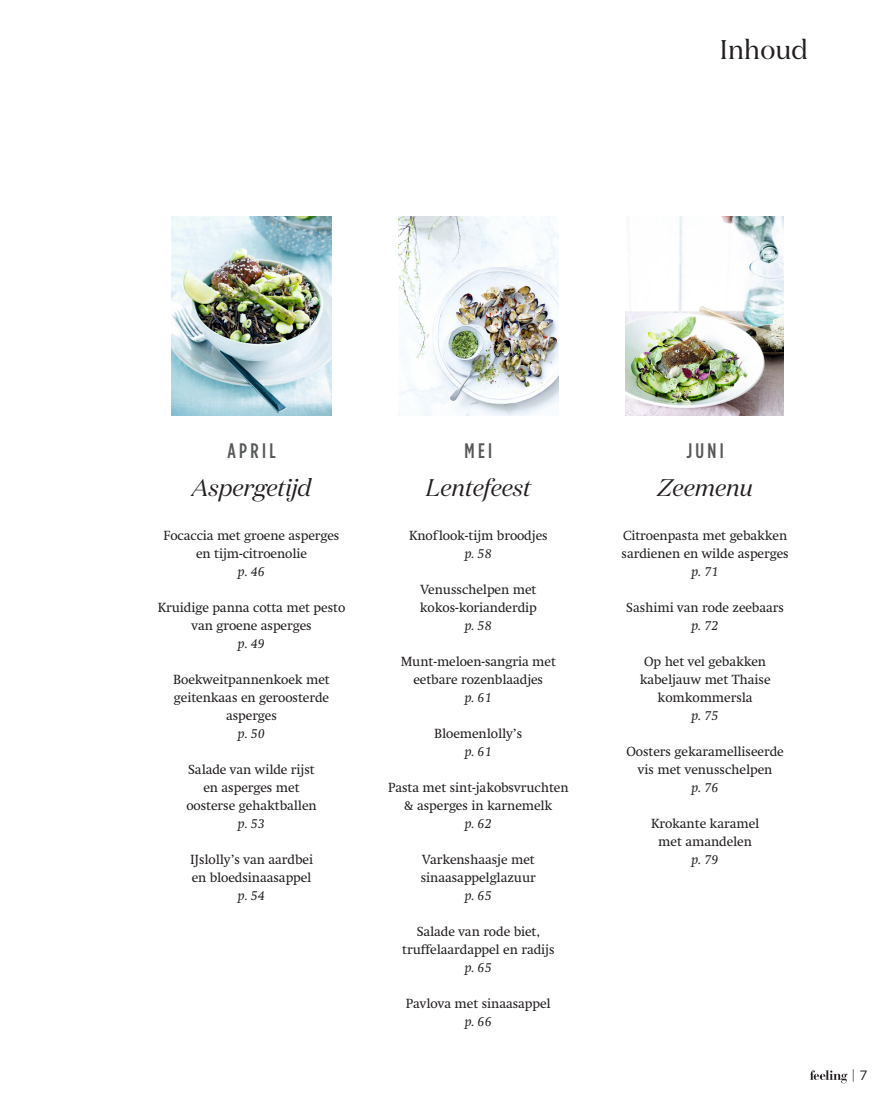
<style>
.page{position:relative;width:893px;height:1106px;background:#fff}
.page>*{position:absolute;margin:0;border:0;box-sizing:border-box;transform-origin:0 0}
.RecipeHeader{font:27px "Domaine Display";letter-spacing:.01em;color:#231f20}
.Intro_Domaine_cursie{font:italic 24px "Domaine Display";color:#231f20}
.Text{font:500 21px "Gotham Condensed";letter-spacing:.16em;color:#57585a}
.Text-2{font:13.5px/18px "Swift LT Pro";letter-spacing:-.01em;color:#231f20;text-align:center}
.Text-3{font:italic 13.5px "Swift LT Pro";letter-spacing:-.01em;color:#231f20}
.t1{font:300 13.5px "Gotham";color:#231f20}
.s1{font-weight:400}
</style>
<div class="page">
<svg style="left:810px;top:1070px;width:37px;height:13px"></svg>
<img style="left:172px;top:216px;width:159px;height:200px">
<img style="left:398px;top:216px;width:160px;height:200px">
<img style="left:625px;top:216px;width:158px;height:200px">
<p class="RecipeHeader" style="left:720px;top:33px;width:90px">Inhoud</p>
<p class="Text" style="left:227px;top:438px;width:50px">APRIL</p>
<p class="Intro_Domaine_cursie" style="left:192px;top:472px;width:121px">Aspergetijd</p>
<p class="Text-2" style="left:164px;top:526px;width:177px">Focaccia met groene asperges</p>
<p class="Text-2" style="left:196px;top:544px;width:112px">en tijm-citroenolie</p>
<p class="Text-3" style="left:238px;top:563px;width:29px">p. 46</p>
<p class="Text-2" style="left:158px;top:598px;width:189px">Kruidige panna cotta met pesto van groene asperges</p>
<p class="Text-3" style="left:238px;top:635px;width:29px">p. 49</p>
<p class="Text-2" style="left:173px;top:670px;width:158px">Boekweitpannenkoek met</p>
<p class="Text-2" style="left:174px;top:688px;width:157px">geitenkaas en geroosterde</p>
<p class="Text-2" style="left:226px;top:706px;width:52px">asperges</p>
<p class="Text-3" style="left:238px;top:725px;width:29px">p. 50</p>
<p class="Text-2" style="left:188px;top:760px;width:128px">Salade van wilde rijst</p>
<p class="Text-2" style="left:203px;top:778px;width:98px">en asperges met</p>
<p class="Text-2" style="left:186px;top:796px;width:132px">oosterse gehaktballen</p>
<p class="Text-3" style="left:238px;top:815px;width:29px">p. 53</p>
<p class="Text-2" style="left:190px;top:850px;width:125px">IJslolly’s van aardbei</p>
<p class="Text-2" style="left:192px;top:868px;width:121px">en bloedsinaasappel</p>
<p class="Text-3" style="left:238px;top:887px;width:29px">p. 54</p>
<p class="Text" style="left:464px;top:438px;width:29px">MEI</p>
<p class="Intro_Domaine_cursie" style="left:426px;top:472px;width:107px">Lentefeest</p>
<p class="Text-2" style="left:409px;top:526px;width:140px">Knoflook-tijm broodjes</p>
<p class="Text-3" style="left:465px;top:545px;width:29px">p. 58</p>
<p class="Text-2" style="left:420px;top:580px;width:118px">Venusschelpen met</p>
<p class="Text-2" style="left:420px;top:598px;width:119px">kokos-korianderdip</p>
<p class="Text-3" style="left:465px;top:617px;width:29px">p. 58</p>
<p class="Text-2" style="left:401px;top:652px;width:157px">Munt-meloen-sangria met</p>
<p class="Text-2" style="left:413px;top:670px;width:131px">eetbare rozenblaadjes</p>
<p class="Text-3" style="left:465px;top:689px;width:29px">p. 61</p>
<p class="Text-2" style="left:434px;top:724px;width:90px">Bloemenlolly’s</p>
<p class="Text-3" style="left:465px;top:743px;width:29px">p. 61</p>
<p class="Text-2" style="left:388px;top:778px;width:182px">Pasta met sint-jakobsvruchten</p>
<p class="Text-2" style="left:404px;top:796px;width:150px">&amp; asperges in karnemelk</p>
<p class="Text-3" style="left:465px;top:815px;width:29px">p. 62</p>
<p class="Text-2" style="left:422px;top:850px;width:114px">Varkenshaasje met</p>
<p class="Text-2" style="left:421px;top:868px;width:117px">sinaasappelglazuur</p>
<p class="Text-3" style="left:465px;top:887px;width:29px">p. 65</p>
<p class="Text-2" style="left:417px;top:922px;width:125px">Salade van rode biet,</p>
<p class="Text-2" style="left:402px;top:940px;width:154px">truffelaardappel en radijs</p>
<p class="Text-3" style="left:465px;top:959px;width:29px">p. 65</p>
<p class="Text-2" style="left:406px;top:994px;width:146px">Pavlova met sinaasappel</p>
<p class="Text-3" style="left:465px;top:1013px;width:29px">p. 66</p>
<p class="Text" style="left:686px;top:438px;width:39px">JUNI</p>
<p class="Intro_Domaine_cursie" style="left:657px;top:472px;width:97px">Zeemenu</p>
<p class="Text-2" style="left:623px;top:526px;width:166px">Citroenpasta met gebakken</p>
<p class="Text-2" style="left:622px;top:544px;width:169px">sardienen en wilde asperges</p>
<p class="Text-3" style="left:691px;top:563px;width:29px">p. 71</p>
<p class="Text-2" style="left:626px;top:598px;width:159px">Sashimi van rode zeebaars</p>
<p class="Text-3" style="left:691px;top:617px;width:29px">p. 72</p>
<p class="Text-2" style="left:644px;top:652px;width:123px">Op het vel gebakken</p>
<p class="Text-2" style="left:640px;top:670px;width:132px">kabeljauw met Thaise</p>
<p class="Text-2" style="left:658px;top:688px;width:97px">komkommersla</p>
<p class="Text-3" style="left:691px;top:707px;width:29px">p. 75</p>
<p class="Text-2" style="left:626px;top:742px;width:159px">Oosters gekaramelliseerde</p>
<p class="Text-2" style="left:638px;top:760px;width:136px">vis met venusschelpen</p>
<p class="Text-3" style="left:691px;top:779px;width:29px">p. 76</p>
<p class="Text-2" style="left:651px;top:814px;width:110px">Krokante karamel</p>
<p class="Text-2" style="left:658px;top:832px;width:95px">met amandelen</p>
<p class="Text-3" style="left:691px;top:851px;width:29px">p. 79</p>
<p class="t1" style="left:851px;top:1067px;width:17px">| <span class="s1">7</span></p>
</div>
